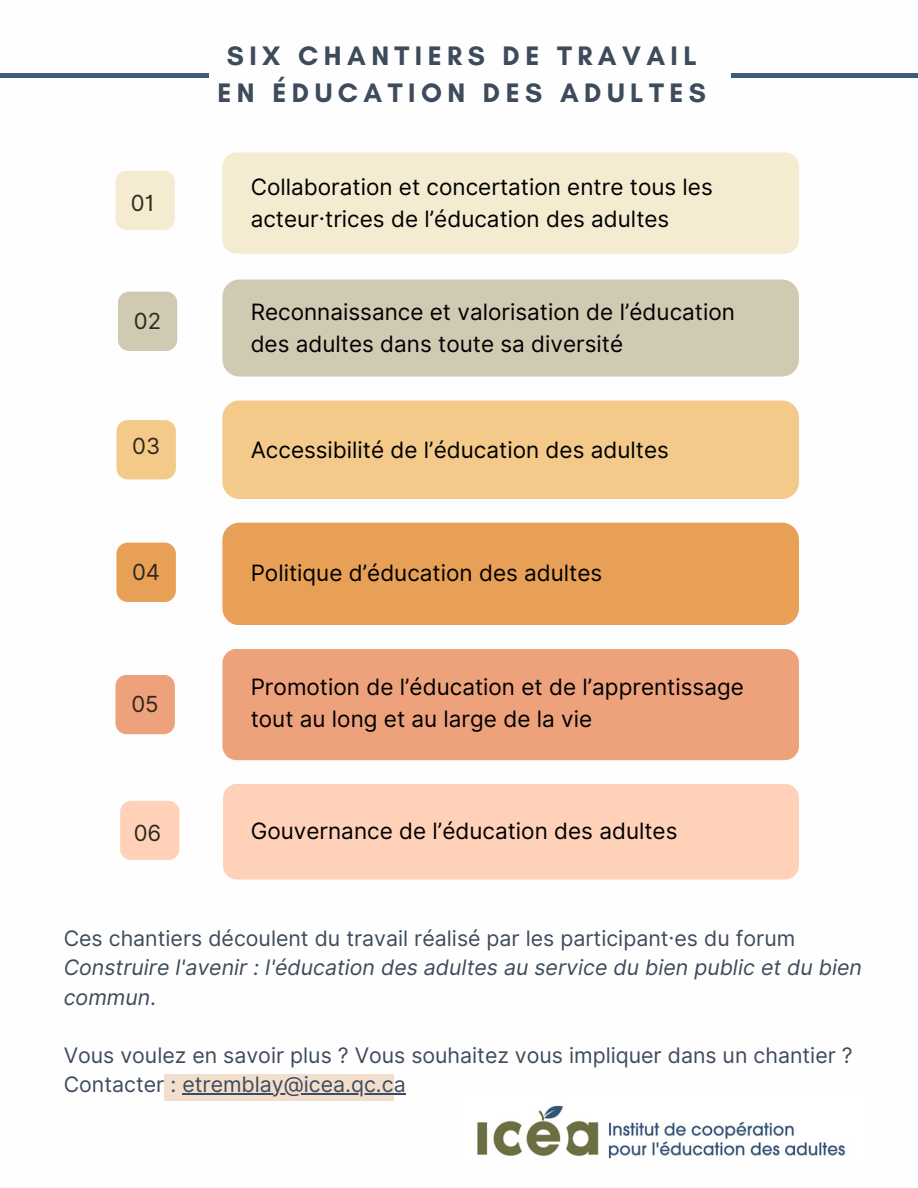
<style>
.page{position:relative;width:918px;height:1188px;background:#fff}
.page>*{position:absolute;margin:0;border:0;box-sizing:border-box;transform-origin:0 0}
.t1{font:700 27.3px/37.2px "Glacial Indifference";letter-spacing:.2em;color:#3e4b5c;text-align:center}
.t2{font:22.5px/31.5px "Inter";color:#000}
.t3{font:22.2px "Inter";color:#2e281f}
.t4{font:italic 21.3px/29.2px "Inter";color:#3e4b5c}
.t5{font:21.3px/29.2px "Inter";color:#3e4b5c}
.s1{font-style:normal}
</style>
<div class="page">
<div style="left:222px;top:523px;width:577px;height:102px;background:#e7a056;border-radius:17px"></div>
<div style="left:222px;top:400px;width:577px;height:99px;background:#f4ca8a;border-radius:17px"></div>
<div style="left:222px;top:280px;width:577px;height:97px;background:#d1cab2;border-radius:17px"></div>
<div style="left:222px;top:152px;width:577px;height:102px;background:#f4ebd0;border-radius:14px"></div>
<div style="left:115px;top:171px;width:60px;height:59px;background:#f4ebd0;border-radius:11px"></div>
<div style="left:118px;top:292px;width:59px;height:59px;background:#d1cab2;border-radius:11px"></div>
<div style="left:116px;top:420px;width:60px;height:59px;background:#f4ca8a;border-radius:11px"></div>
<div style="left:116px;top:543px;width:60px;height:59px;background:#e7a056;border-radius:11px"></div>
<div style="left:115px;top:675px;width:60px;height:59px;background:#eda27c;border-radius:11px"></div>
<div style="left:222px;top:649px;width:577px;height:111px;background:#eda27c;border-radius:14px"></div>
<div style="left:120px;top:801px;width:60px;height:59px;background:#ffd1b9;border-radius:11px"></div>
<div style="left:223px;top:784px;width:576px;height:96px;background:#ffd1b9;border-radius:14px"></div>
<img style="left:477px;top:1105px;width:369px;height:54px">
<div style="left:164px;top:1074px;width:230px;height:27px;background:#f2decd"></div>
<hr style="left:731px;top:73px;width:187px;height:4px;background:#425a77">
<hr style="left:0;top:73px;width:209px;height:4px;background:#425a77">
<hr style="left:182px;top:1093px;width:224px;height:2px;background:#3e4b5c">
<p class="t3" style="left:131px;top:189px;width:25px">01</p>
<p class="t3" style="left:134px;top:307px;width:29px">02</p>
<p class="t3" style="left:132px;top:433px;width:29px">03</p>
<p class="t3" style="left:132px;top:558px;width:30px">04</p>
<p class="t3" style="left:131px;top:691px;width:29px">05</p>
<p class="t1" style="left:218px;top:37px;width:490px">SIX CHANTIERS DE TRAVAIL<br>EN ÉDUCATION DES ADULTES</p>
<p class="t2" style="left:251px;top:171px;width:464px">Collaboration et concertation entre tous les acteur·trices de l’éducation des adultes</p>
<p class="t2" style="left:251px;top:296px;width:486px">Reconnaissance et valorisation de l’éducation des adultes dans toute sa diversité</p>
<p class="t2" style="left:251px;top:434px;width:420px">Accessibilité de l’éducation des adultes</p>
<p class="t2" style="left:251px;top:557px;width:353px">Politique d’éducation des adultes</p>
<p class="t2" style="left:251px;top:671px;width:495px">Promotion de l’éducation et de l’apprentissage tout au long et au large de la vie</p>
<p class="t3" style="left:134px;top:820px;width:29px">06</p>
<p class="t2" style="left:251px;top:815px;width:428px">Gouvernance de l’éducation des adultes</p>
<p class="t4" style="left:64px;top:924px;width:800px"><span class="s1">Ces chantiers découlent du travail réalisé par les participant·es du forum<br></span>Construire l'avenir : l'éducation des adultes au service du bien public et du bien commun<span class="s1">.</span></p>
<p class="t5" style="left:64px;top:1041px;width:791px">Vous voulez en savoir plus ? Vous souhaitez vous impliquer dans un chantier ?<br>Contacter : etremblay@icea.qc.ca</p>
</div>
